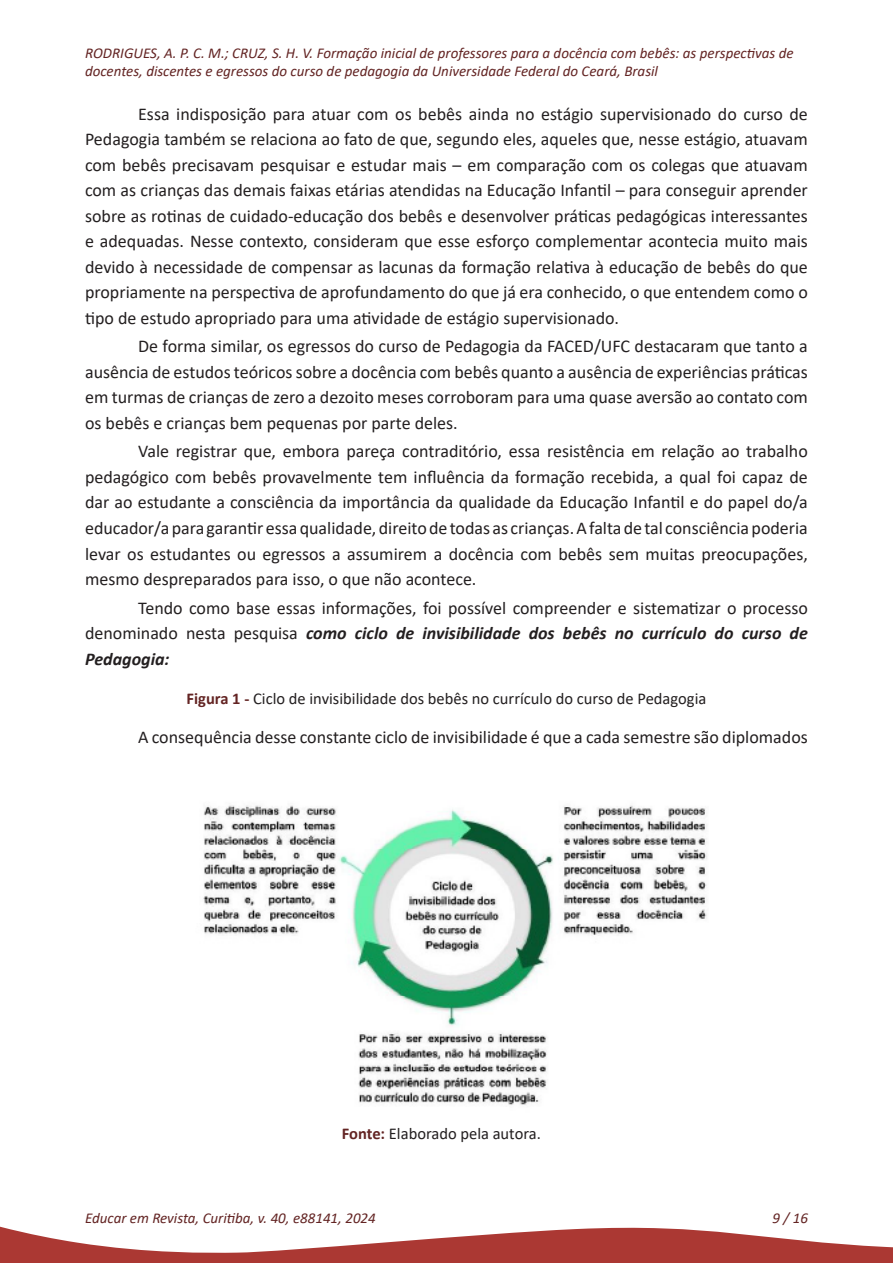
<style>
.page{position:relative;width:893px;height:1263px;background:#fff}
.page>*{position:absolute;margin:0;border:0;box-sizing:border-box;transform-origin:0 0}
._15-TEXTO{font:18px/25.5px "Calibri";color:#231f20;text-align:justify}
._18-TÍTULO_FIGURA{font:16.5px "Calibri";color:#231f20}
._19-FONTE_FIGURA{font:16.5px "Calibri";color:#231f20}
.t1{font:italic 15px/18px "Calibri";color:#632423}
.s1{font-weight:700;font-style:italic}
.s2{font-weight:700;color:#632423}
</style>
<div class="page">
<svg style="left:0;top:1226px;width:893px;height:37px"></svg>
<img style="left:203px;top:805px;width:504px;height:300px">
<p class="t1" style="left:85px;top:43px;width:710px">RODRIGUES, A. P. C. M.; CRUZ, S. H. V. Formação inicial de professores para a docência com bebês: as perspectivas de docentes, discentes e egressos do curso de pedagogia da Universidade Federal do Ceará, Brasil</p>
<p class="_15-TEXTO" style="left:85px;top:101px;width:724px;text-indent:53px">Essa indisposição para atuar com os bebês ainda no estágio supervisionado do curso de Pedagogia também se relaciona ao fato de que, segundo eles, aqueles que, nesse estágio, atuavam com bebês precisavam pesquisar e estudar mais – em comparação com os colegas que atuavam com as crianças das demais faixas etárias atendidas na Educação Infantil – para conseguir aprender sobre as rotinas de cuidado-educação dos bebês e desenvolver práticas pedagógicas interessantes e adequadas. Nesse contexto, consideram que esse esforço complementar acontecia muito mais devido à necessidade de compensar as lacunas da formação relativa à educação de bebês do que propriamente na perspectiva de aprofundamento do que já era conhecido, o que entendem como o tipo de estudo apropriado para uma atividade de estágio supervisionado.</p>
<p class="_15-TEXTO" style="left:85px;top:333px;width:724px;text-indent:53px">De forma similar, os egressos do curso de Pedagogia da FACED/UFC destacaram que tanto a ausência de estudos teóricos sobre a docência com bebês quanto a ausência de experiências práticas em turmas de crianças de zero a dezoito meses corroboram para uma quase aversão ao contato com os bebês e crianças bem pequenas por parte deles.</p>
<p class="_15-TEXTO" style="left:85px;top:438px;width:724px;text-indent:53px">Vale registrar que, embora pareça contraditório, essa resistência em relação ao trabalho pedagógico com bebês provavelmente tem influência da formação recebida, a qual foi capaz de dar ao estudante a consciência da importância da qualidade da Educação Infantil e do papel do/a educador/a para garantir essa qualidade, direito de todas as crianças. A falta de tal consciência poderia levar os estudantes ou egressos a assumirem a docência com bebês sem muitas preocupações, mesmo despreparados para isso, o que não acontece.</p>
<p class="_15-TEXTO" style="left:85px;top:594px;width:724px;text-indent:53px">Tendo como base essas informações, foi possível compreender e sistematizar o processo denominado nesta pesquisa <span class="s1">como ciclo de invisibilidade dos bebês no currículo do curso de Pedagogia:</span></p>
<p class="_18-TÍTULO_FIGURA" style="left:187px;top:687px;width:521px"><span class="s2">Figura 1 -</span> Ciclo de invisibilidade dos bebês no currículo do curso de Pedagogia</p>
<p class="_15-TEXTO" style="left:138px;top:723px;width:671px">A consequência desse constante ciclo de invisibilidade é que a cada semestre são diplomados</p>
<p class="_19-FONTE_FIGURA" style="left:342px;top:1122px;width:200px"><span class="s2">Fonte:</span> Elaborado pela autora.</p>
<p class="t1" style="left:85px;top:1208px;width:292px">Educar em Revista, Curitiba, v. 40, e88141, 2024</p>
<p class="t1" style="left:772px;top:1208px;width:37px">9 / 16</p>
</div>
